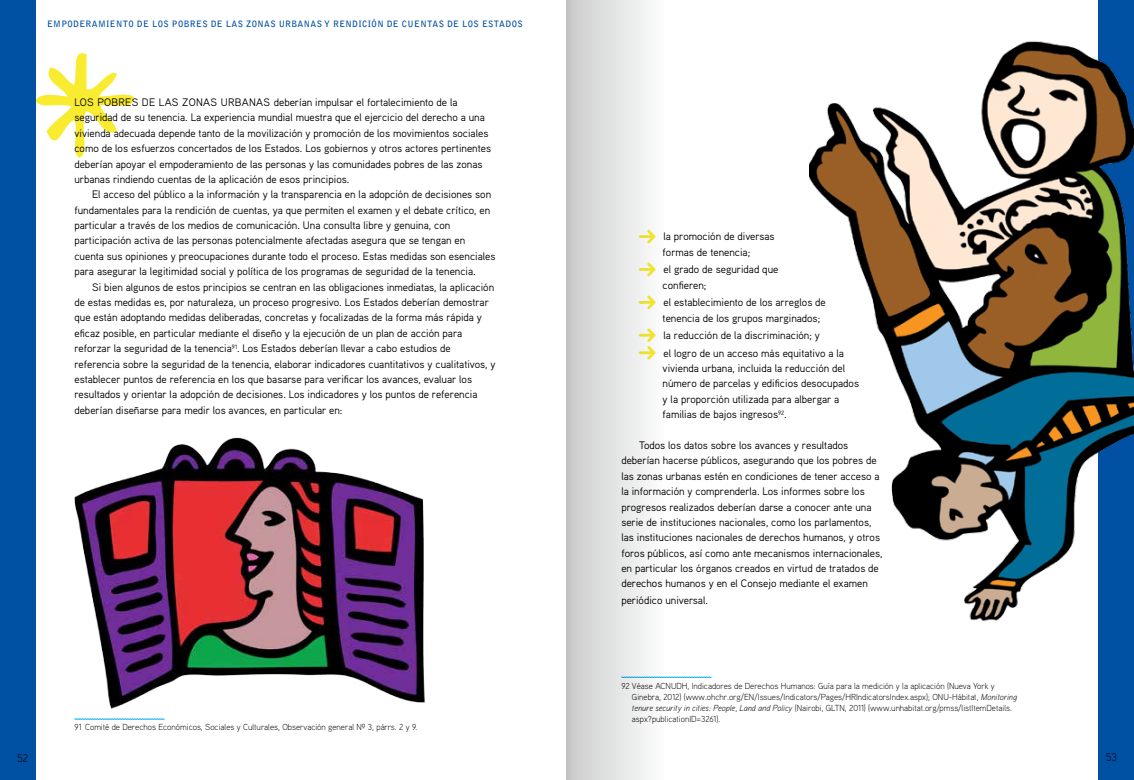
<style>
.page{position:relative;width:1134px;height:780px;background:#fff}
.page>*{position:absolute;margin:0;border:0;box-sizing:border-box;transform-origin:0 0}
.t1{font:300 11.25px "Aaux";color:#000}
.t2{font:10.88px/15.4px "Aaux";color:#000}
.t3{font:300 8.75px/11.2px "Aaux";color:#000}
.t4{font:700 8.75px "Bell Gothic Std";letter-spacing:.04em;color:#0050a3}
.s1{font-style:italic}
</style>
<div class="page">
<div style="left:1098px;top:0;width:36px;height:780px;background:#0050a3"></div>
<svg style="left:35px;top:47px;width:99px;height:111px"></svg>
<svg style="left:74px;top:718px;width:91px;height:1px"></svg>
<svg style="left:665px;top:676px;width:46px;height:1px"></svg>
<div style="left:0;top:0;width:35px;height:780px;background:#0050a3"></div>
<img style="left:74px;top:437px;width:351px;height:272px">
<img style="left:809px;top:41px;width:325px;height:581px">
<div style="left:567px;top:0;width:98px;height:780px;background:linear-gradient(to right,#cacacc,#fdfdfb)"></div>
<p class="t4" style="left:47px;top:19px;width:477px">E MPODERAMIENTO DE LOS POBRES DE LAS ZONAS URBANAS Y RENDICIÓN DE CUENTAS DE LOS ESTADOS</p>
<p class="t2" style="left:74px;top:94px;width:418px;text-indent:199px">deberían impulsar el fortalecimiento de la seguridad de su tenencia. La experiencia mundial muestra que el ejercicio del derecho a una vivienda adecuada depende tanto de la movilización y promoción de los movimientos sociales como de los esfuerzos concertados de los Estados. Los gobiernos y otros actores pertinentes deberían apoyar el empoderamiento de las personas y las comunidades pobres de las zonas urbanas rindiendo cuentas de la aplicación de esos principios.</p>
<p class="t2" style="left:74px;top:186px;width:423px;text-indent:18px">El acceso del público a la información y la transparencia en la adopción de decisiones son fundamentales para la rendición de cuentas, ya que permiten el examen y el debate crítico, en particular a través de los medios de comunicación. Una consulta libre y genuina, con participación activa de las personas potencialmente afectadas asegura que se tengan en cuenta sus opiniones y preocupaciones durante todo el proceso. Estas medidas son esenciales para asegurar la legitimidad social y política de los programas de seguridad de la tenencia.</p>
<p class="t2" style="left:74px;top:279px;width:423px;text-indent:18px">Si bien algunos de estos principios se centran en las obligaciones inmediatas, la aplicación de estas medidas es, por naturaleza, un proceso progresivo. Los Estados deberían demostrar que están adoptando medidas deliberadas, concretas y focalizadas de la forma más rápida y eficaz posible, en particular mediante el diseño y la ejecución de un plan de acción para reforzar la seguridad de la tenencia<sup>91</sup>. Los Estados deberían llevar a cabo estudios de referencia sobre la seguridad de la tenencia, elaborar indicadores cuantitativos y cualitativos, y establecer puntos de referencia en los que basarse para verificar los avances, evaluar los resultados y orientar la adopción de decisiones. Los indicadores y los puntos de referencia deberían diseñarse para medir los avances, en particular en:</p>
<p class="t2" style="left:74px;top:94px;width:31px">Los pobres</p>
<p class="t2" style="left:142px;top:94px;width:25px">de las</p>
<p class="t2" style="left:182px;top:94px;width:15px">zonas</p>
<p class="t2" style="left:221px;top:94px;width:8px">urbanas</p>
<p class="t3" style="left:74px;top:721px;width:344px">91 Comité de Derechos Económicos, Sociales y Culturales, Observación general Nº 3, párrs. 2 y 9.</p>
<p class="t2" style="left:663px;top:229px;width:113px">la promoción de diversas formas de tenencia;</p>
<p class="t2" style="left:663px;top:261px;width:117px">el grado de seguridad que confieren;</p>
<p class="t2" style="left:663px;top:294px;width:165px">el establecimiento de los arreglos de tenencia de los grupos marginados;</p>
<p class="t2" style="left:663px;top:326px;width:182px;line-height:17.5px">la reducción de la discriminación; y<br>el logro de un acceso más equitativo a la</p>
<p class="t2" style="left:663px;top:360px;width:198px">vivienda urbana, incluida la reducción del número de parcelas y edificios desocupados y la proporción utilizada para albergar a familias de bajos ingresos<sup>92</sup>.</p>
<p class="t2" style="left:621px;top:437px;width:263px;text-indent:18px">Todos los datos sobre los avances y resultados deberían hacerse públicos, asegurando que los pobres de las zonas urbanas estén en condiciones de tener acceso a la información y comprenderla. Los informes sobre los progresos realizados deberían darse a conocer ante una serie de instituciones nacionales, como los parlamentos, las instituciones nacionales de derechos humanos, y otros foros públicos, así como ante mecanismos internacionales, en particular los órganos creados en virtud de tratados de derechos humanos y en el Consejo mediante el examen periódico universal.</p>
<p class="t3" style="left:632px;top:679px;width:387px;text-indent:-11px">92 Véase ACNUDH, Indicadores de Derechos Humanos: Guía para la medición y la aplicación (Nueva York y Ginebra, 2012) (www.ohchr.org/EN/Issues/Indicators/Pages/HRIndicatorsIndex.aspx); ONU‑Hábitat, <span class="s1">Monitoring tenure security in cities: People, Land and Policy</span> (Nairobi, GLTN, 2011) (www.unhabitat.org/pmss/listItemDetails. aspx?publicationID=3261).</p>
<p class="t1" style="left:17px;top:751px;width:13px">52</p>
<p class="t1" style="left:1106px;top:750px;width:13px">53</p>
</div>
